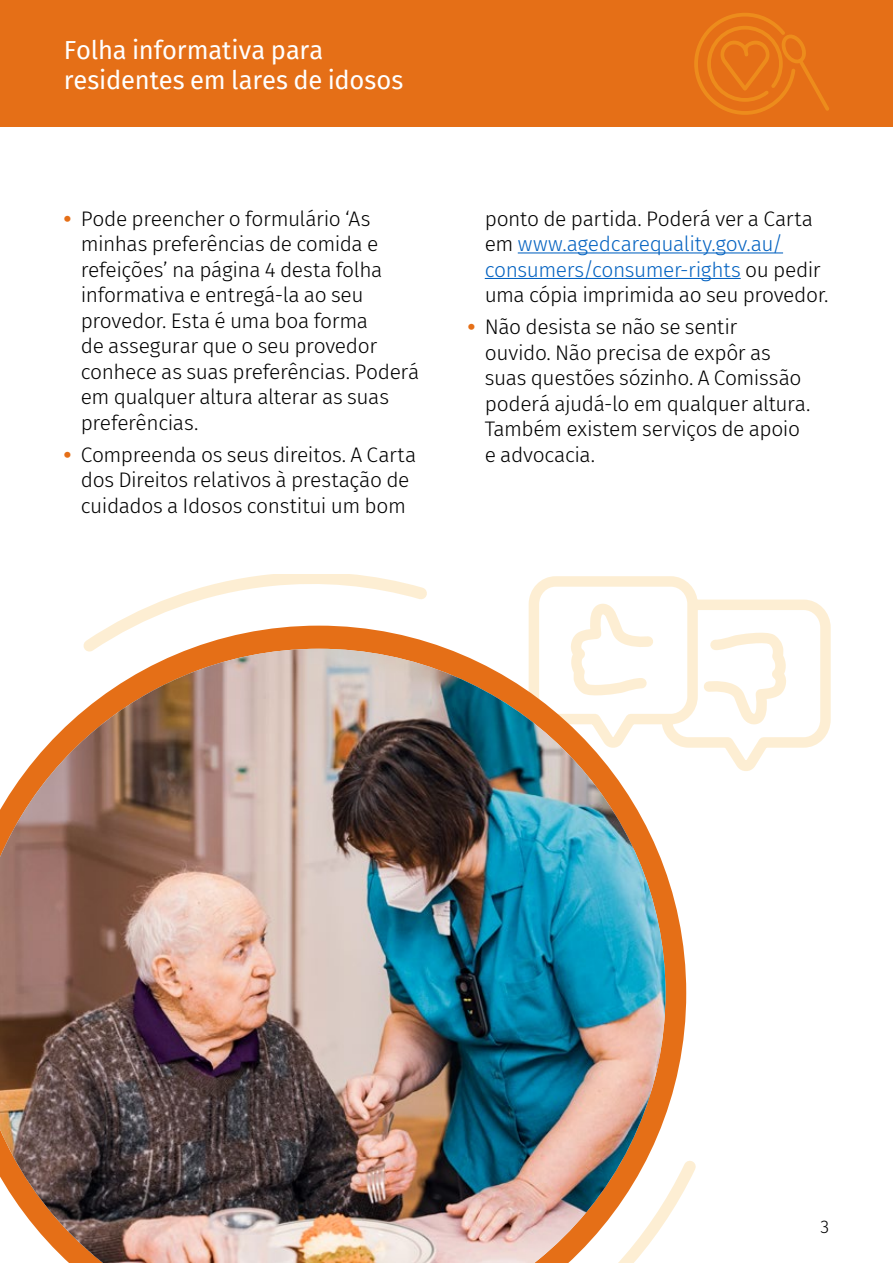
<style>
.page{position:relative;width:893px;height:1263px;background:#fff}
.page>*{position:absolute;margin:0;border:0;box-sizing:border-box;transform-origin:0 0}
.t1{font:25.5px/30px "Fira Sans";letter-spacing:-.005em;color:#fff}
.t2{font:300 21px/25.5px "Fira Sans";letter-spacing:-.02em;color:#000}
.t3{font:300 18px "Fira Sans";color:#000}
.s1{font-family:"Arial";font-weight:700;color:#e56f17}
.s2{color:#0563c1}
</style>
<div class="page">
<hr style="left:518px;top:252px;width:265px;height:1px;background:#0563c1">
<hr style="left:485px;top:278px;width:256px;height:1px;background:#0563c1">
<div style="left:0;top:0;width:893px;height:127px;background:#e56f17"></div>
<svg style="left:694px;top:13px;width:135px;height:102px"></svg>
<svg style="left:528px;top:576px;width:303px;height:195px"></svg>
<svg style="left:431px;top:626px;width:255px;height:491px"></svg>
<img style="left:0;top:649px;width:665px;height:614px">
<svg style="left:512px;top:1159px;width:184px;height:104px"></svg>
<svg style="left:76px;top:575px;width:355px;height:79px"></svg>
<p class="t1" style="left:64px;top:34px;width:341px">Folha informativa para residentes em lares de idosos</p>
<p class="t2" style="left:81px;top:206px;width:340px;text-indent:-17px"><span class="s1">•</span> Pode preencher o formulário ‘As minhas preferências de comida e refeições’ na página 4 desta folha informativa e entregá-la ao seu provedor. Esta é uma boa forma<br>de assegurar que o seu provedor conhece as suas preferências. Poderá em qualquer altura alterar as suas preferências.</p>
<p class="t2" style="left:64px;top:442px;width:354px;text-align:center"><span class="s1">•</span> Compreenda os seus direitos. A Carta dos Direitos relativos à prestação de cuidados a Idosos constitui um bom</p>
<p class="t2" style="left:485px;top:206px;width:345px">ponto de partida. Poderá ver a Carta em <span class="s2">www.agedcarequality.gov.au/ consumers/consumer-rights</span> ou pedir uma cópia imprimida ao seu provedor.</p>
<p class="t2" style="left:485px;top:314px;width:327px;text-indent:-17px"><span class="s1">•</span> Não desista se não se sentir<br>ouvido. Não precisa de expôr as suas questões sózinho. A Comissão poderá ajudá-lo em qualquer altura.<br>Também existem serviços de apoio e advocacia.</p>
<p class="t3" style="left:820px;top:1214px;width:10px">3</p>
</div>
